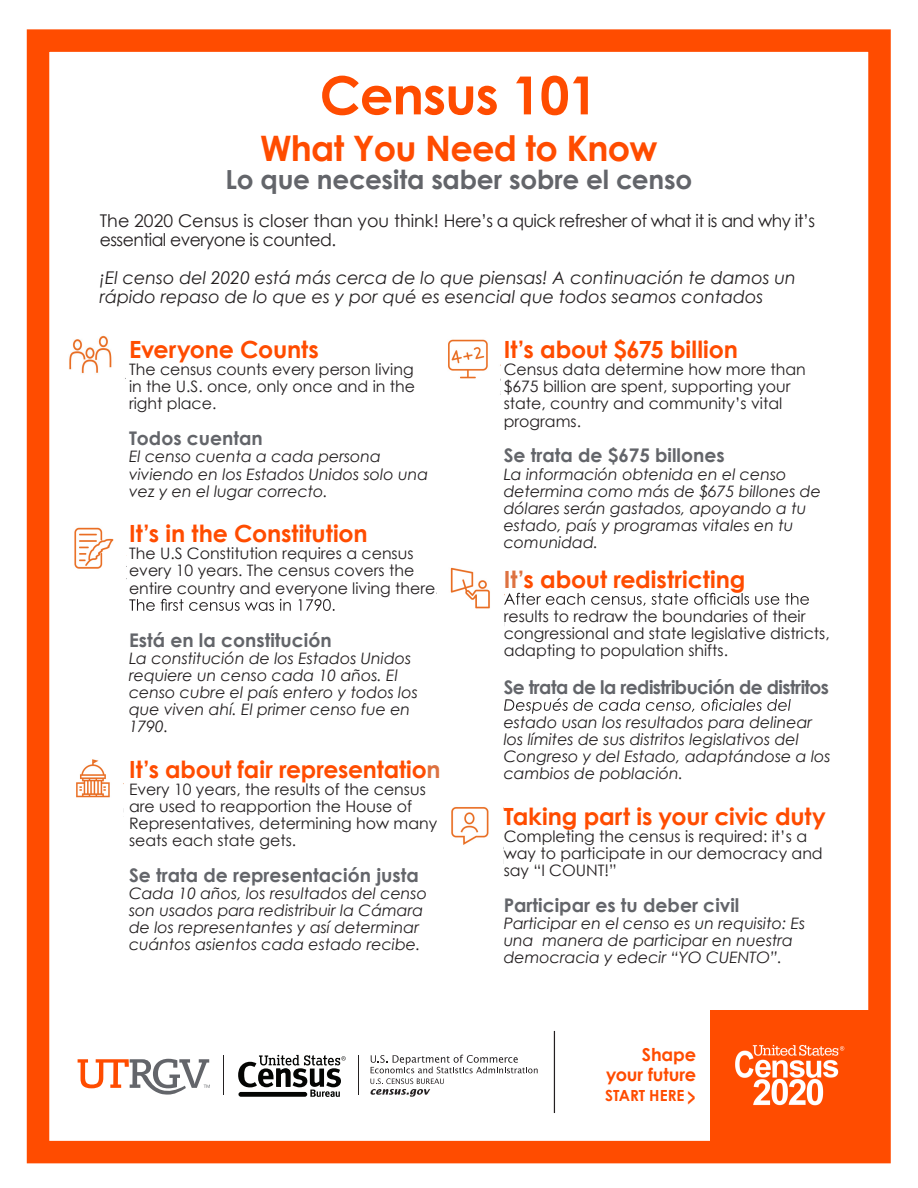
<style>
.page{position:relative;width:918px;height:1188px;background:#fff}
.page>*{position:absolute;margin:0;border:0;box-sizing:border-box;transform-origin:0 0}
.t1{font:700 52.65px "Century Gothic";letter-spacing:-.02em;color:#ff4c00}
.t2{font:700 35.1px "Century Gothic";letter-spacing:-.02em;color:#ff4c00}
.t3{font:700 26.25px "Century Gothic";letter-spacing:-.01em;color:#63656a}
.t4{font:700 23.7px "Century Gothic";letter-spacing:-.005em;color:#ff4c00}
.t5{font:700 18.75px "Century Gothic";color:#63656a}
.t6{font:700 18.75px "Century Gothic";letter-spacing:-.03em;color:#63656a}
.t7{font:700 17.85px/19.8px "Century Gothic";letter-spacing:-.005em;color:#ff4c00;text-align:right}
.t8{font:italic 17.55px/19px "Century Gothic";color:#231f20}
.t9{font:17.55px/19px "Century Gothic";letter-spacing:-.03em;color:#231f20}
.t10{font:italic 15.75px/17.1px "Century Gothic";color:#231f20}
.t11{font:15.75px/17.1px "Century Gothic";color:#231f20}
.t12{font:700 15.3px "Century Gothic";letter-spacing:-.005em;color:#ff4c00}
.s1{color:#dd7241}
.s2{font-size:22.35px}
</style>
<div class="page">
<div style="left:27px;top:29px;width:864px;height:1134px;border:22px solid #ff4c00"></div>
<hr style="left:554px;top:1031px;width:1px;height:82px;background:#231f20">
<hr style="left:358px;top:1055px;width:1px;height:40px;background:#242021">
<svg style="left:238px;top:1055px;width:108px;height:42px"></svg>
<svg style="left:370px;top:1055px;width:168px;height:42px"></svg>
<div style="left:710px;top:1010px;width:166px;height:136px;background:#ff4c00"></div>
<img style="left:735px;top:1044px;width:109px;height:62px">
<img style="left:69px;top:335px;width:57px;height:44px">
<img style="left:74px;top:527px;width:53px;height:53px">
<img style="left:76px;top:759px;width:48px;height:53px">
<svg style="left:129px;top:599px;width:206px;height:12px"></svg>
<img style="left:448px;top:339px;width:53px;height:56px">
<img style="left:450px;top:567px;width:55px;height:59px">
<img style="left:451px;top:807px;width:38px;height:38px">
<svg style="left:504px;top:593px;width:305px;height:13px"></svg>
<svg style="left:504px;top:698px;width:287px;height:16px"></svg>
<svg style="left:78px;top:1059px;width:132px;height:36px"></svg>
<hr style="left:223px;top:1055px;width:1px;height:40px;background:#242021">
<h1 class="t1" style="left:320px;top:55px;width:280px">Census 101</h1>
<h2 class="t2" style="left:260px;top:122px;width:399px">What You Need to Know</h2>
<h3 class="t3" style="left:226px;top:159px;width:468px">Lo que necesita saber sobre el censo</h3>
<p class="t9" style="left:100px;top:211px;width:717px">The 2020 Census is closer than you think! Here’s a quick refresher of what it is and why it’s essential everyone is counted.</p>
<p class="t8" style="left:100px;top:268px;width:698px">¡El censo del 2020 está más cerca de lo que piensas! A continuación te damos un rápido repaso de lo que es y por qué es esencial que todos seamos contados</p>
<h3 class="t4" style="left:129px;top:332px;width:191px">Everyone Counts</h3>
<p class="t11" style="left:129px;top:361px;width:288px;text-align:justify">The census counts every person living in the U.S. once, only once and in the right place.</p>
<p class="t5" style="left:129px;top:424px;width:135px">Todos cuentan</p>
<p class="t10" style="left:129px;top:448px;width:301px">El censo cuenta a cada persona viviendo en los Estados Unidos solo una vez y en el lugar correcto.</p>
<h3 class="t4" style="left:129px;top:516px;width:240px">It’s in the Constitution</h3>
<p class="t11" style="left:129px;top:545px;width:312px">The U.S Constitution requires a census every 10 years. The census covers the entire country and everyone living there.</p>
<p class="t5" style="left:129px;top:626px;width:204px">Está en la constitución</p>
<p class="t10" style="left:129px;top:649px;width:290px">La constitución de los Estados Unidos requiere un censo cada 10 años. El censo cubre el país entero y todos los que viven ahí. El primer censo fue en<br>1790.</p>
<h3 class="t4" style="left:129px;top:751px;width:313px">It’s about fair representatio<span class="s1">n</span></h3>
<p class="t11" style="left:129px;top:780px;width:310px">Every 10 years, the results of the census are used to reapportion the House of Representatives, determining how many seats each state gets.</p>
<p class="t5" style="left:129px;top:861px;width:291px">Se trata de representación justa</p>
<p class="t10" style="left:129px;top:885px;width:300px">Cada 10 años, los resultados del censo son usados para redistribuir la Cámara de los representantes y así determinar cuántos asientos cada estado recibe.</p>
<h3 class="t4" style="left:504px;top:332px;width:236px">It’s about $675 billion</h3>
<p class="t11" style="left:504px;top:361px;width:304px">Census data determine how more than $675 billion are spent, supporting your state, country and community’s vital programs.</p>
<p class="t5" style="left:504px;top:441px;width:223px">Se trata de $675 billones</p>
<p class="t10" style="left:504px;top:465px;width:319px">La información obtenida en el censo determina como más de $675 billones de dólares serán gastados, apoyando a tu estado, país y programas vitales en tu comunidad.</p>
<h3 class="t4" style="left:504px;top:561px;width:243px"><span class="s1">It’</span>s about redistricting</h3>
<p class="t11" style="left:504px;top:607px;width:328px">results to redraw the boundaries of their congressional and state legislative districts, adapting to population shifts.</p>
<p class="t6" style="left:504px;top:673px;width:327px">Se trata de la redistribución de distritos</p>
<p class="t10" style="left:504px;top:713px;width:328px">estado usan los resultados para delinear los límites de sus distritos legislativos del Congreso y del Estado, adaptándose a los cambios de población.</p>
<h3 class="t4" style="left:504px;top:798px;width:324px">Taking part is your civic duty</h3>
<p class="t11" style="left:504px;top:827px;width:321px">Completing the census is required: it’s a way to participate in our democracy and say “I COUNT!”</p>
<p class="t5" style="left:504px;top:891px;width:237px">Participar es tu deber civil</p>
<p class="t10" style="left:504px;top:915px;width:303px">Participar en el censo es un requisito: Es una manera de participar en nuestra democracia y edecir “YO CUENTO”.</p>
<p class="t7" style="left:606px;top:1044px;width:92px">Shape your future</p>
<p class="t12" style="left:605px;top:1084px;width:92px">START HERE <span class="s2">&gt;</span></p>
</div>
